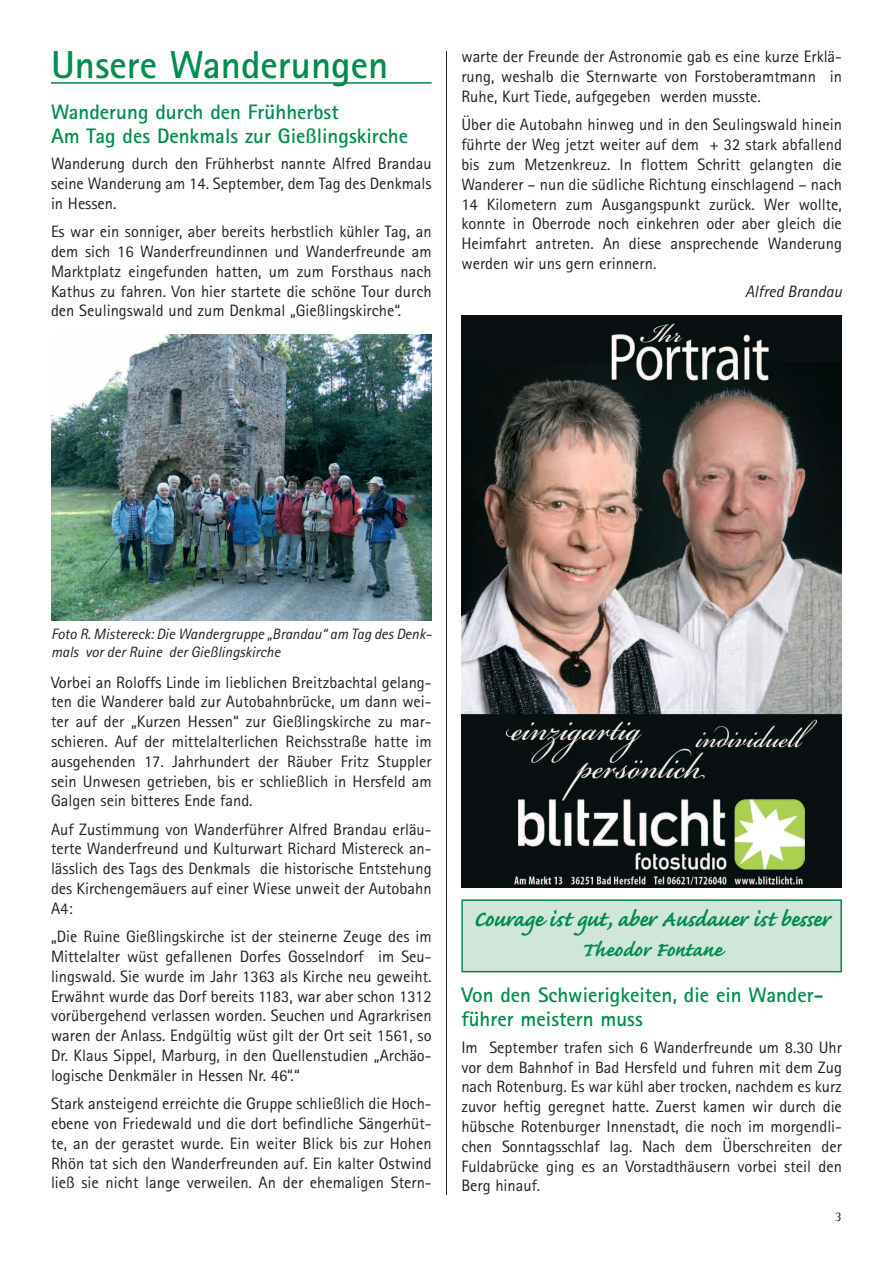
<style>
.page{position:relative;width:893px;height:1263px;background:#fff}
.page>*{position:absolute;margin:0;border:0;box-sizing:border-box;transform-origin:0 0}
.t1{font:700 39px "Rotis Sans Serif";color:#008c4e}
.t2{font:700 28.5px "Caflisch Script";letter-spacing:-.01em;color:#008c4e}
.t3{font:700 25.5px "Caflisch Script";letter-spacing:-.01em;color:#008c4e}
.t4{font:700 21px/24px "Rotis Sans Serif";color:#008c4e}
.t5{font:16.5px/19.8px "Rotis Sans Serif";color:#231f20;text-align:justify}
.t6{font:italic 16.5px "Rotis Sans Serif";color:#231f20}
.t7{font:italic 15px/18px "Rotis Sans Serif";color:#231f20}
.t8{font:13.5px "Rotis Semi Serif";color:#231f20}
</style>
<div class="page">
<hr style="left:446px;top:51px;width:1px;height:1144px;background:#231f20">
<hr style="left:51px;top:82px;width:381px;height:2px;background:#008c4e">
<img style="left:461px;top:316px;width:381px;height:572px">
<img style="left:51px;top:334px;width:381px;height:287px">
<div style="left:463px;top:901px;width:377px;height:70px;background:#d1e6da"></div>
<div style="left:461px;top:899px;width:381px;height:73px;border:2px solid #008c4e"></div>
<h1 class="t1" style="left:51px;top:51px;width:339px">Unsere Wanderungen</h1>
<p class="t4" style="left:51px;top:102px;width:358px">Wanderung durch den Frühherbst<br>Am Tag des Denkmals zur Gießlingskirche</p>
<p class="t5" style="left:51px;top:155px;width:382px">Wanderung durch den Frühherbst nannte Alfred Brandau seine Wanderung am 14. September, dem Tag des Denkmals in Hessen.</p>
<p class="t5" style="left:51px;top:223px;width:382px">Es war ein sonniger, aber bereits herbstlich kühler Tag, an dem sich 16 Wanderfreundinnen und Wanderfreunde am Marktplatz eingefunden hatten, um zum Forsthaus nach Kathus zu fahren. Von hier startete die schöne Tour durch den Seulingswald und zum Denkmal „Gießlingskirche“.</p>
<p class="t5" style="left:461px;top:49px;width:382px">warte der Freunde der Astronomie gab es eine kurze Erklä&shy;rung, weshalb die Sternwarte von Forstoberamtmann in Ruhe, Kurt Tiede, aufgegeben werden musste.</p>
<p class="t5" style="left:461px;top:116px;width:382px">Über die Autobahn hinweg und in den Seulingswald hinein führte der Weg jetzt weiter auf dem + 32 stark abfallend bis zum Metzenkreuz. In flottem Schritt gelangten die Wanderer – nun die südliche Richtung einschlagend – nach 14 Kilometern zum Ausgangspunkt zurück. Wer wollte, konnte in Oberrode noch einkehren oder aber gleich die Heimfahrt antreten. An diese ansprechende Wanderung werden wir uns gern erinnern.</p>
<p class="t6" style="left:745px;top:286px;width:98px">Alfred Brandau</p>
<p class="t7" style="left:51px;top:626px;width:382px">Foto R. Mistereck: Die Wandergruppe „Brandau“ am Tag des Denk&shy;mals vor der Ruine der Gießlingskirche</p>
<p class="t5" style="left:51px;top:674px;width:382px">Vorbei an Roloffs Linde im lieblichen Breitzbachtal gelang&shy;ten die Wanderer bald zur Autobahnbrücke, um dann wei&shy;ter auf der „Kurzen Hessen“ zur Gießlingskirche zu mar&shy;schieren. Auf der mittelalterlichen Reichsstraße hatte im ausgehenden 17. Jahrhundert der Räuber Fritz Stuppler sein Unwesen getrieben, bis er schließlich in Hersfeld am Galgen sein bitteres Ende fand.</p>
<p class="t5" style="left:51px;top:821px;width:382px">Auf Zustimmung von Wanderführer Alfred Brandau erläu&shy;terte Wanderfreund und Kulturwart Richard Mistereck an&shy;lässlich des Tags des Denkmals die historische Entstehung des Kirchengemäuers auf einer Wiese unweit der Autobahn A4:</p>
<p class="t5" style="left:51px;top:928px;width:382px">„Die Ruine Gießlingskirche ist der steinerne Zeuge des im Mittelalter wüst gefallenen Dorfes Gosselndorf im Seu&shy;lingswald. Sie wurde im Jahr 1363 als Kirche neu geweiht.<br>Erwähnt wurde das Dorf bereits 1183, war aber schon 1312 vorübergehend verlassen worden. Seuchen und Agrarkrisen waren der Anlass. Endgültig wüst gilt der Ort seit 1561, so Dr. Klaus Sippel, Marburg, in den Quellenstudien „Archäo&shy;logische Denkmäler in Hessen Nr. 46“.“</p>
<p class="t5" style="left:51px;top:1095px;width:382px">Stark ansteigend erreichte die Gruppe schließlich die Hoch&shy;ebene von Friedewald und die dort befindliche Sängerhüt&shy;te, an der gerastet wurde. Ein weiter Blick bis zur Hohen Rhön tat sich den Wanderfreunden auf. Ein kalter Ostwind ließ sie nicht lange verweilen. An der ehemaligen Stern-</p>
<h2 class="t2" style="left:473px;top:899px;width:358px">Courage ist gut, aber Ausdauer ist besser</h2>
<h3 class="t3" style="left:581px;top:932px;width:143px">Theodor Fontane</h3>
<p class="t4" style="left:461px;top:985px;width:364px">Von den Schwierigkeiten, die ein Wander&shy;führer meistern muss</p>
<p class="t5" style="left:461px;top:1039px;width:382px">Im September trafen sich 6 Wanderfreunde um 8.30 Uhr vor dem Bahnhof in Bad Hersfeld und fuhren mit dem Zug nach Rotenburg. Es war kühl aber trocken, nachdem es kurz zuvor heftig geregnet hatte. Zuerst kamen wir durch die hübsche Rotenburger Innenstadt, die noch im morgendli&shy;chen Sonntagsschlaf lag. Nach dem Überschreiten der Fuldabrücke ging es an Vorstadthäusern vorbei steil den Berg hinauf.</p>
<p class="t8" style="left:835px;top:1212px;width:9px">3</p>
</div>
